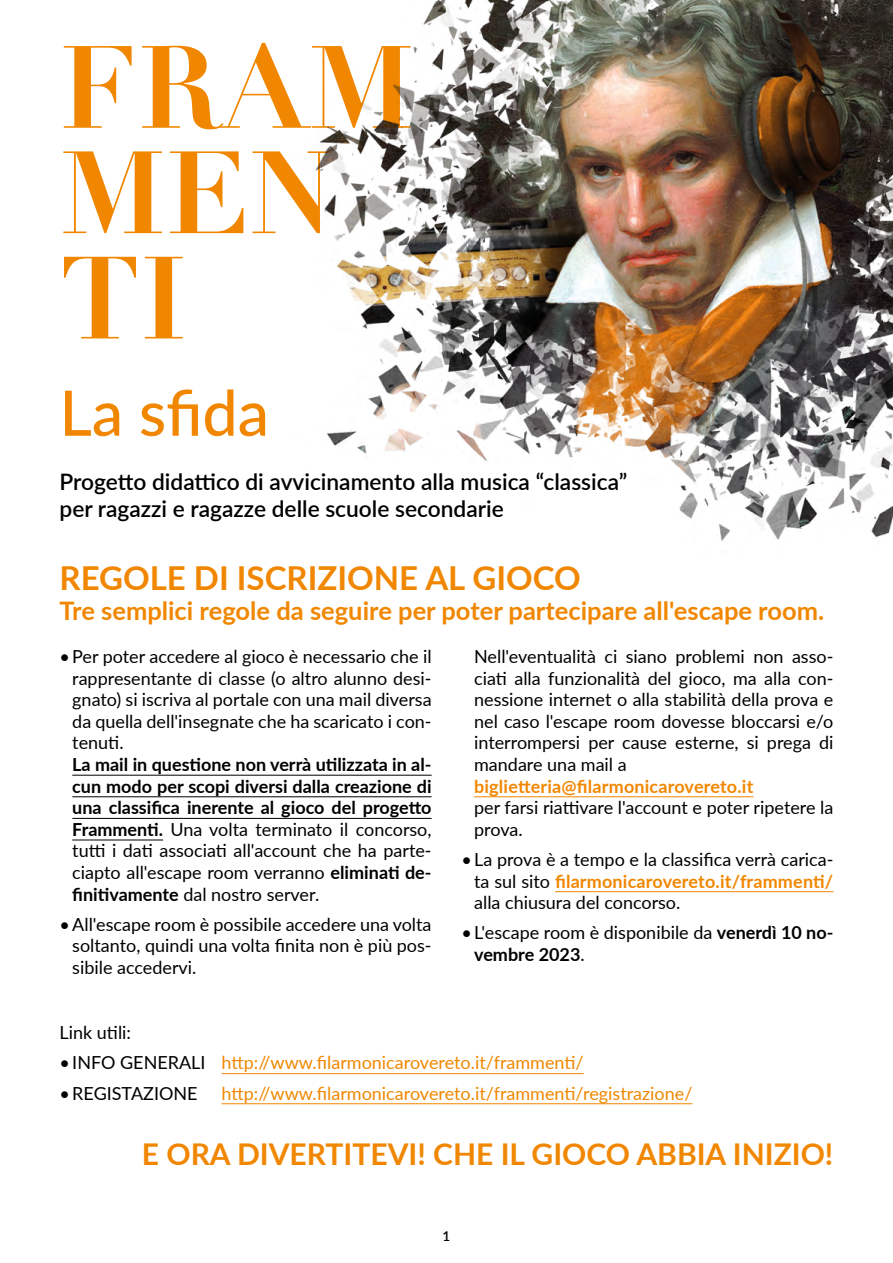
<style>
.page{position:relative;width:893px;height:1263px;background:#fff}
.page>*{position:absolute;margin:0;border:0;box-sizing:border-box;transform-origin:0 0}
.t1{font:700 114.75px/105.3px "Didot";color:#f18700}
.t2{font:500 62.7px "Lato";color:#f18700}
.t3{font:700 33px "Lato";color:#f18700}
.t4{font:700 30px "Lato";color:#f18700}
.t5{font:700 25.5px "Lato";color:#f18700}
.t6{font:600 22.65px/27.3px "Lato";color:#000}
.t7{font:18px/21.6px "Lato";color:#000;text-align:justify}
.t8{font:700 18px/21.6px "Lato";color:#000;text-align:justify}
.t9{font:18px "Lato";color:#f18700}
.t10{font:700 18px "Lato";letter-spacing:.01em;color:#f18700}
.t11{font:600 13.5px "Lato";color:#000}
.s1{font-weight:400}
.s2{font-weight:700;color:#f18700}
.s3{font-weight:700}
.s4{color:#000}
</style>
<div class="page">
<img style="left:315px;top:0;width:578px;height:541px">
<hr style="left:72px;top:775px;width:360px;height:1px;background:#000">
<hr style="left:72px;top:796px;width:360px;height:1px;background:#000">
<hr style="left:72px;top:818px;width:360px;height:1px;background:#000">
<hr style="left:72px;top:839px;width:91px;height:1px;background:#000">
<hr style="left:474px;top:796px;width:279px;height:1px;background:#f18700">
<hr style="left:555px;top:891px;width:278px;height:1px;background:#f18700">
<hr style="left:222px;top:1073px;width:362px;height:1px;background:#f18700">
<hr style="left:222px;top:1103px;width:470px;height:1px;background:#f18700">
<h1 class="t1" style="left:60px;top:36px;width:356px">FRAM<br>MEN<br>TI</h1>
<h2 class="t2" style="left:60px;top:368px;width:211px">La sfida</h2>
<p class="t6" style="left:60px;top:467px;width:569px">Progetto didattico di avvicinamento alla musica “classica” per ragazzi e ragazze delle scuole secondarie</p>
<h3 class="t3" style="left:60px;top:553px;width:523px">REGOLE DI ISCRIZIONE AL GIOCO</h3>
<h3 class="t5" style="left:60px;top:592px;width:766px">Tre semplici regole da seguire per poter partecipare all'escape room.</h3>
<p class="t7" style="left:72px;top:645px;width:361px;text-indent:-13px">•Per poter accedere al gioco è necessario che il rappresentante di classe (o altro alunno desi&shy;gnato) si iscriva al portale con una mail diversa da quella dell'insegnate che ha scaricato i con&shy;tenuti.</p>
<p class="t8" style="left:72px;top:753px;width:361px">La mail in questione non verrà utilizzata in al&shy;cun modo per scopi diversi dalla creazione di una classifica inerente al gioco del progetto Frammenti. <span class="s1">Una volta terminato il concorso, tutti i dati associati all'account che ha parte&shy;ciapto all'escape room verranno</span> eliminati de&shy;finitivamente <span class="s1">dal nostro server.</span></p>
<p class="t7" style="left:72px;top:913px;width:361px;text-indent:-13px">•All'escape room è possibile accedere una volta soltanto, quindi una volta finita non è più pos&shy;sibile accedervi.</p>
<p class="t7" style="left:474px;top:645px;width:361px">Nell'eventualità ci siano problemi non asso&shy;ciati alla funzionalità del gioco, ma alla con&shy;nessione internet o alla stabilità della prova e nel caso l'escape room dovesse bloccarsi e/o interrompersi per cause esterne, si prega di mandare una mail a</p>
<p class="t10" style="left:474px;top:773px;width:281px">biglietteria@filarmonicarovereto.it</p>
<p class="t7" style="left:474px;top:796px;width:361px">per farsi riattivare l'account e poter ripetere la prova.</p>
<p class="t7" style="left:474px;top:848px;width:361px;text-indent:-13px">•La prova è a tempo e la classifica verrà carica&shy;ta sul sito <span class="s2">filarmonicarovereto.it/frammenti/ </span>alla chiusura del concorso.</p>
<p class="t7" style="left:474px;top:921px;width:361px;text-indent:-13px">•L'escape room è disponibile da <span class="s3">venerdì 10 no&shy;vembre 2023</span>.</p>
<p class="t7" style="left:60px;top:1021px;width:73px">Link utili:</p>
<p class="t9" style="left:60px;top:1050px;width:526px"><span class="s4">•INFO GENERALI</span> http://www.filarmonicarovereto.it/frammenti/</p>
<p class="t7" style="left:60px;top:1081px;width:140px">•REGISTAZIONE</p>
<p class="t9" style="left:222px;top:1080px;width:472px">http://www.filarmonicarovereto.it/frammenti/registrazione/</p>
<h3 class="t4" style="left:142px;top:1132px;width:693px">E ORA DIVERTITEVI! CHE IL GIOCO ABBIA INIZIO!</h3>
<p class="t11" style="left:443px;top:1226px;width:9px">1</p>
</div>
